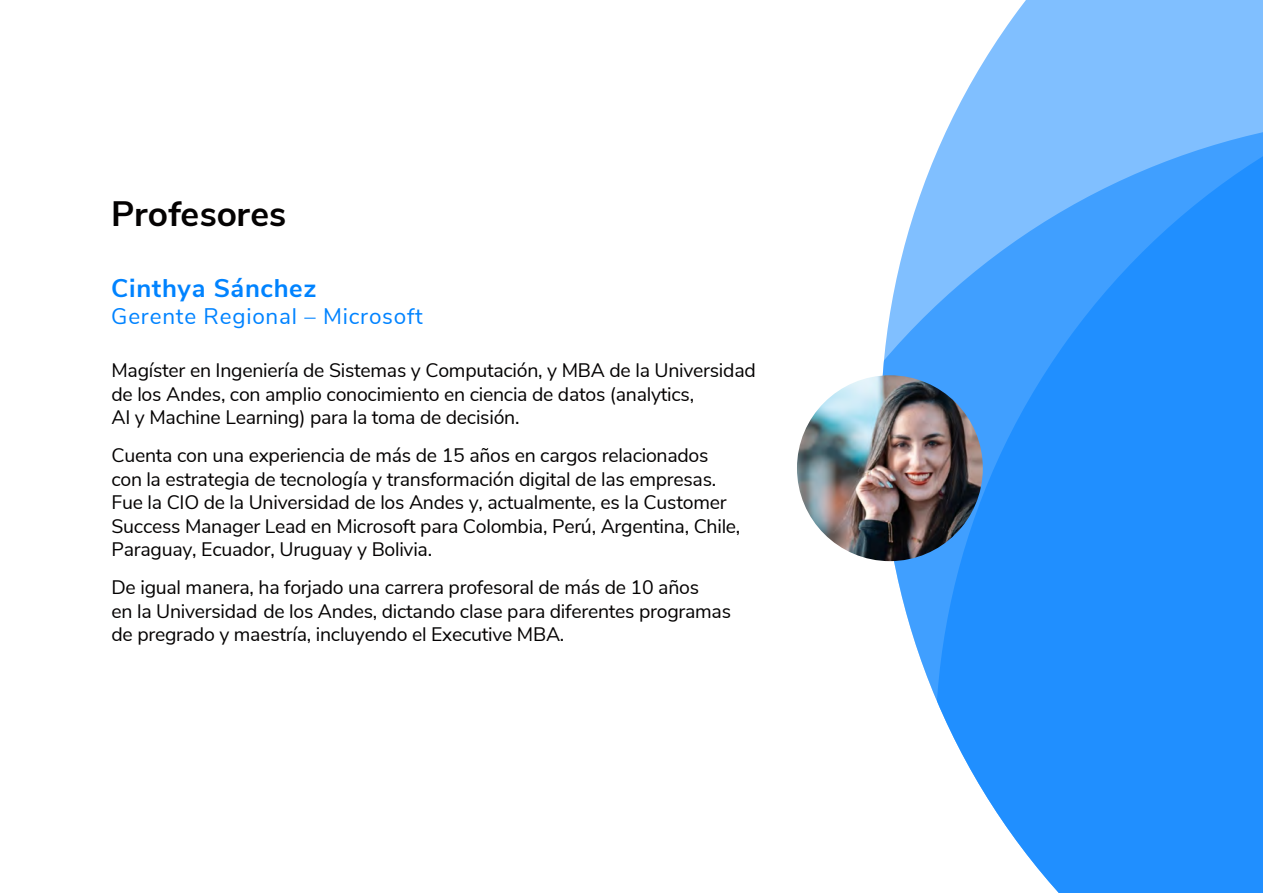
<style>
.page{position:relative;width:1263px;height:893px;background:#fff}
.page>*{position:absolute;margin:0;border:0;box-sizing:border-box;transform-origin:0 0}
.t1{font:700 35.25px "Nunito Sans";color:#040202}
.t2{font:700 25.5px "Nunito Sans";letter-spacing:.025em;color:#0083ff}
.t3{font:22.5px "Nunito Sans";letter-spacing:.035em;color:#0083ff}
.t4{font:19.5px/23.4px "Nunito Sans";letter-spacing:-.015em;color:#040202}
</style>
<div class="page">
<svg style="left:882px;top:0;width:381px;height:893px;background:#55a9fe"></svg>
<img style="left:797px;top:375px;width:186px;height:186px;border-radius:93px">
<h1 class="t1" style="left:111px;top:188px;width:176px">Profesores</h1>
<h2 class="t2" style="left:111px;top:269px;width:207px">Cinthya Sánchez</h2>
<p class="t3" style="left:111px;top:299px;width:313px">Gerente Regional – Microsoft</p>
<p class="t4" style="left:111px;top:357px;width:646px">Magíster en Ingeniería de Sistemas y Computación, y MBA de la Universidad de los Andes, con amplio conocimiento en ciencia de datos (analytics,<br>AI y Machine Learning) para la toma de decisión.</p>
<p class="t4" style="left:111px;top:443px;width:630px">Cuenta con una experiencia de más de 15 años en cargos relacionados con la estrategia de tecnología y transformación digital de las empresas.<br>Fue la CIO de la Universidad de los Andes y, actualmente, es la Customer Success Manager Lead en Microsoft para Colombia, Perú, Argentina, Chile, Paraguay, Ecuador, Uruguay y Bolivia.</p>
<p class="t4" style="left:111px;top:575px;width:621px">De igual manera, ha forjado una carrera profesoral de más de 10 años<br>en la Universidad de los Andes, dictando clase para diferentes programas de pregrado y maestría, incluyendo el Executive MBA.</p>
</div>
